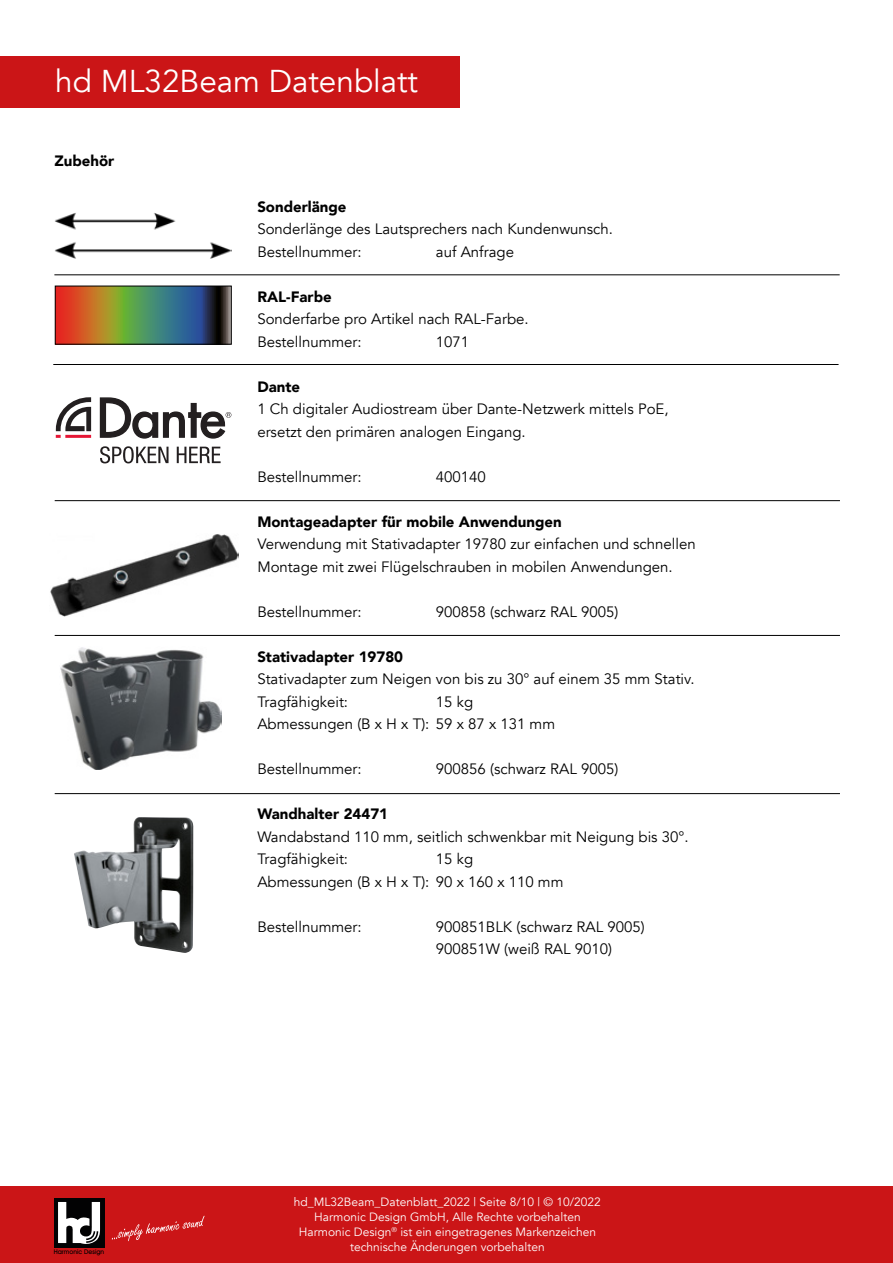
<style>
.page{position:relative;width:893px;height:1263px;background:#fff}
.page>*{position:absolute;margin:0;border:0;box-sizing:border-box;transform-origin:0 0}
.t1{font:31.5px "Avenir";color:#fff}
.t2{font:15px/22.5px "Avenir";color:#000}
.t3{font:900 15px "Avenir";color:#000}
.t4{font:12px/15px "Avenir";color:#fff;text-align:center}
.t5{font:500 6.45px "Avant Garde IT Cby BT";color:#000}
</style>
<div class="page">
<div style="left:0;top:1186px;width:893px;height:77px;background:#cb1517"></div>
<div style="left:54px;top:1198px;width:50px;height:49px;background:#020203"></div>
<svg style="left:58px;top:1202px;width:42px;height:42px"></svg>
<svg style="left:112px;top:1216px;width:93px;height:25px"></svg>
<hr style="left:53px;top:364px;width:785px;height:1px;background:#000">
<hr style="left:55px;top:500px;width:785px;height:1px;background:#000">
<hr style="left:55px;top:635px;width:785px;height:1px;background:#000">
<hr style="left:55px;top:793px;width:785px;height:1px;background:#000">
<hr style="left:54px;top:275px;width:786px;height:1px;background:#000">
<svg style="left:57px;top:288px;width:173px;height:55px;background:#6e6b4e"></svg>
<div style="left:55px;top:286px;width:177px;height:59px;border:1px solid #000"></div>
<img style="left:55px;top:213px;width:176px;height:46px">
<img style="left:50px;top:534px;width:188px;height:83px">
<svg style="left:56px;top:397px;width:35px;height:41px"></svg>
<svg style="left:100px;top:446px;width:121px;height:17px"></svg>
<svg style="left:99px;top:397px;width:132px;height:42px"></svg>
<img style="left:60px;top:647px;width:161px;height:123px">
<img style="left:74px;top:817px;width:119px;height:136px">
<div style="left:0;top:57px;width:459px;height:51px;background:#cb1517"></div>
<h1 class="t1" style="left:55px;top:62px;width:364px">hd ML32Beam Datenblatt</h1>
<p class="t3" style="left:54px;top:148px;width:61px">Zubehör</p>
<p class="t5" style="left:54px;top:1248px;width:52px">Harmonic Design</p>
<p class="t3" style="left:257px;top:193px;width:91px">Sonderlänge</p>
<p class="t2" style="left:257px;top:218px;width:357px">Sonderlänge des Lautsprechers nach Kundenwunsch.<br>Bestellnummer:</p>
<p class="t2" style="left:436px;top:240px;width:80px">auf Anfrage</p>
<p class="t3" style="left:257px;top:283px;width:76px">RAL-Farbe</p>
<p class="t2" style="left:257px;top:308px;width:273px">Sonderfarbe pro Artikel nach RAL-Farbe.<br>Bestellnummer:</p>
<p class="t2" style="left:436px;top:330px;width:35px">1071</p>
<p class="t3" style="left:257px;top:373px;width:44px">Dante</p>
<p class="t2" style="left:257px;top:398px;width:413px">1 Ch digitaler Audiostream über Dante-Netzwerk mittels PoE, ersetzt den primären analogen Eingang.</p>
<p class="t2" style="left:257px;top:465px;width:106px">Bestellnummer:</p>
<p class="t2" style="left:436px;top:465px;width:52px">400140</p>
<p class="t3" style="left:257px;top:508px;width:306px">Montageadapter für mobile Anwendungen</p>
<p class="t2" style="left:257px;top:533px;width:440px">Verwendung mit Stativadapter 19780 zur einfachen und schnellen<br>Montage mit zwei Flügelschrauben in mobilen Anwendungen.</p>
<p class="t2" style="left:257px;top:600px;width:106px">Bestellnummer:</p>
<p class="t2" style="left:436px;top:600px;width:184px">900858 (schwarz RAL 9005)</p>
<p class="t3" style="left:257px;top:643px;width:147px">Stativadapter 19780</p>
<p class="t2" style="left:257px;top:668px;width:439px">Stativadapter zum Neigen von bis zu 30° auf einem 35 mm Stativ.<br>Tragfähigkeit:</p>
<p class="t2" style="left:257px;top:690px;width:299px;text-indent:179px">15 kg<br>Abmessungen (B x H x T): 59 x 87 x 131 mm</p>
<p class="t2" style="left:257px;top:758px;width:106px">Bestellnummer:</p>
<p class="t2" style="left:436px;top:758px;width:184px">900856 (schwarz RAL 9005)</p>
<p class="t3" style="left:257px;top:801px;width:132px">Wandhalter 24471</p>
<p class="t2" style="left:257px;top:825px;width:433px">Wandabstand 110 mm, seitlich schwenkbar mit Neigung bis 30°.<br>Tragfähigkeit:</p>
<p class="t2" style="left:257px;top:848px;width:308px;text-indent:179px">15 kg<br>Abmessungen (B x H x T): 90 x 160 x 110 mm</p>
<p class="t2" style="left:257px;top:915px;width:106px">Bestellnummer:</p>
<p class="t2" style="left:436px;top:915px;width:210px">900851BLK (schwarz RAL 9005)<br>900851W (weiß RAL 9010)</p>
<p class="t4" style="left:294px;top:1194px;width:309px">hd_ML32Beam_Datenblatt_2022 | Seite 8/10 | © 10/2022<br>Harmonic Design GmbH, Alle Rechte vorbehalten Harmonic Design<sup>®</sup> ist ein eingetragenes Markenzeichen technische Änderungen vorbehalten</p>
</div>
